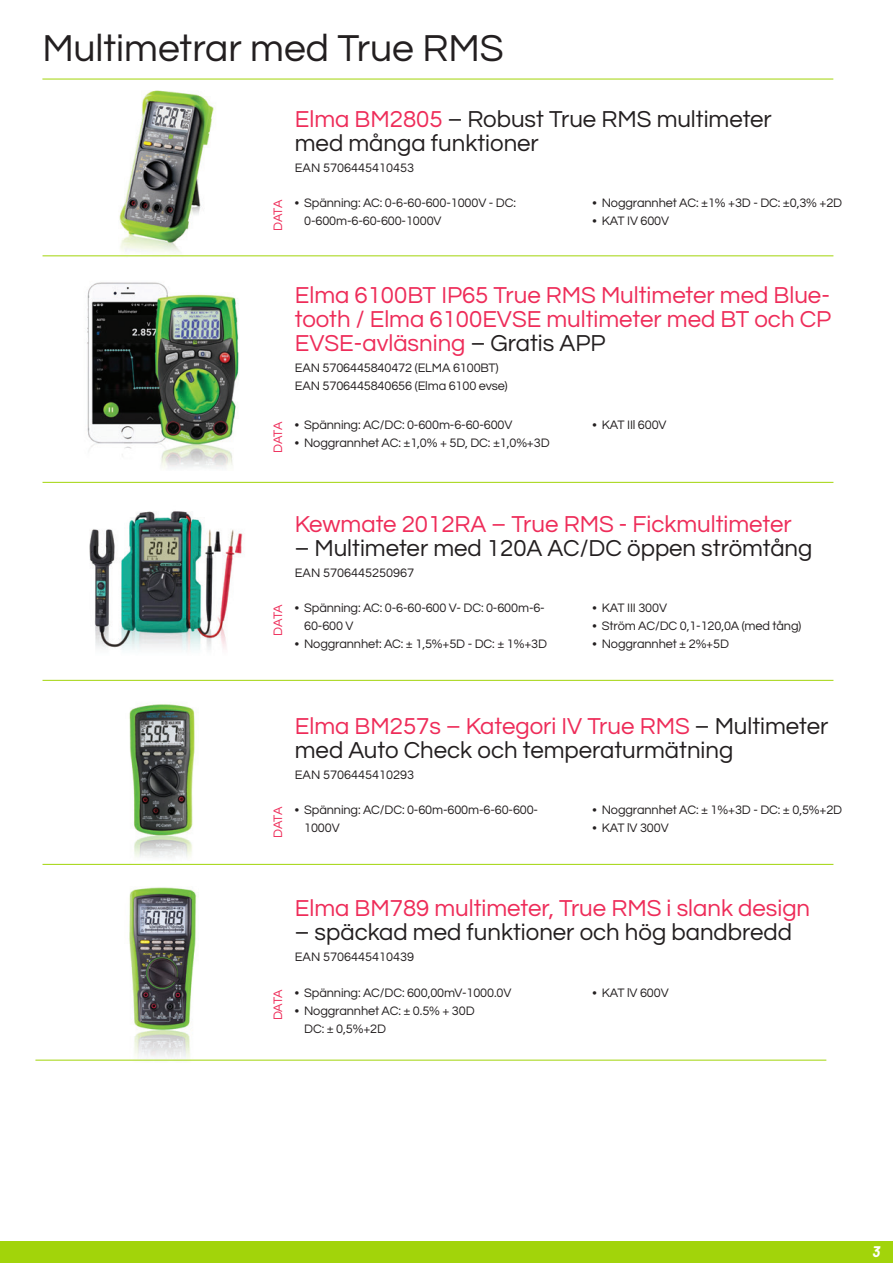
<style>
.page{position:relative;width:893px;height:1263px;background:#fff}
.page>*{position:absolute;margin:0;border:0;box-sizing:border-box;transform-origin:0 0}
.t1{font:39px "Questrial";color:#231f20}
.t2{font:24px/24px "Questrial";color:#231f20}
.t3{font:24px/24px "Questrial";color:#ee2c59;text-align:justify}
.t4{font:italic 700 15px "Barlow";color:#fff}
.t5{font:12.75px/18px "Questrial";letter-spacing:-.01em;color:#231f20}
.t6{font:12.75px "Questrial";letter-spacing:-.07em;color:#ee2c59}
.s1{color:#ee2c59}
.s2{color:#231f20}
</style>
<div class="page">
<img style="left:35px;top:78px;width:799px;height:983px">
<hr style="left:35px;top:1060px;width:791px;height:1px;background:#a2d40a">
<hr style="left:42px;top:79px;width:791px;height:1px;background:#a2d40a">
<hr style="left:43px;top:482px;width:790px;height:1px;background:#a2d40a">
<hr style="left:43px;top:255px;width:790px;height:1px;background:#a2d40a">
<hr style="left:43px;top:680px;width:790px;height:1px;background:#a2d40a">
<hr style="left:43px;top:864px;width:790px;height:1px;background:#a2d40a">
<div style="left:0;top:1242px;width:893px;height:21px;background:#a2d40a"></div>
<p class="t1" style="left:42px;top:29px;width:463px">Multimetrar med True RMS</p>
<p class="t6" style="left:272px;top:231px;width:33px;rotate:-90deg">DATA</p>
<p class="t2" style="left:295px;top:108px;width:479px"><span class="s1">Elma BM2805</span> – Robust True RMS multimeter med många funktioner</p>
<p class="t5" style="left:295px;top:159px;width:121px">EAN 5706445410453</p>
<p class="t5" style="left:304px;top:195px;width:213px;text-indent:-9px">• Spänning: AC: 0-6-60-600-1000V - DC:<br>0-600m-6-60-600-1000V</p>
<p class="t5" style="left:592px;top:195px;width:251px">• Noggrannhet AC: ±1% +3D - DC: ±0,3% +2D</p>
<p class="t5" style="left:592px;top:213px;width:78px">• KAT IV 600V</p>
<p class="t6" style="left:272px;top:453px;width:33px;rotate:-90deg">DATA</p>
<p class="t3" style="left:295px;top:283px;width:538px">Elma 6100BT IP65 True RMS Multimeter med Blue&shy;tooth / Elma 6100EVSE multimeter med BT och CP EVSE-avläsning <span class="s2">– Gratis APP</span></p>
<p class="t5" style="left:295px;top:359px;width:205px">EAN 5706445840472 (ELMA 6100BT)</p>
<p class="t5" style="left:295px;top:377px;width:214px">EAN 5706445840656 (Elma 6100 evse)</p>
<p class="t5" style="left:295px;top:416px;width:219px">• Spänning: AC/DC: 0-600m-6-60-600V</p>
<p class="t5" style="left:295px;top:434px;width:256px">• Noggrannhet AC: ±1,0% + 5D, DC: ±1,0%+3D</p>
<p class="t5" style="left:592px;top:416px;width:76px">• KAT IIl 600V</p>
<p class="t6" style="left:272px;top:636px;width:33px;rotate:-90deg">DATA</p>
<p class="t3" style="left:295px;top:512px;width:498px">Kewmate 2012RA – True RMS - Fickmultimeter</p>
<p class="t2" style="left:295px;top:536px;width:519px">– Multimeter med 120A AC/DC öppen strömtång</p>
<p class="t5" style="left:295px;top:564px;width:121px">EAN 5706445250967</p>
<p class="t5" style="left:304px;top:599px;width:242px;text-indent:-9px">• Spänning: AC: 0-6-60-600 V- DC: 0-600m-6-<br>60-600 V</p>
<p class="t5" style="left:295px;top:635px;width:254px">• Noggrannhet: AC: ± 1,5%+5D - DC: ± 1%+3D</p>
<p class="t5" style="left:592px;top:599px;width:76px">• KAT III 300V</p>
<p class="t5" style="left:592px;top:617px;width:210px">• Ström AC/DC 0,1-120,0A (med tång)</p>
<p class="t5" style="left:592px;top:635px;width:138px">• Noggrannhet ± 2%+5D</p>
<p class="t6" style="left:272px;top:838px;width:33px;rotate:-90deg">DATA</p>
<p class="t2" style="left:295px;top:714px;width:535px"><span class="s1">Elma BM257s – Kategori IV True RMS</span> – Multimeter med Auto Check och temperaturmätning</p>
<p class="t5" style="left:295px;top:766px;width:121px">EAN 5706445410293</p>
<p class="t5" style="left:304px;top:801px;width:235px;text-indent:-9px">• Spänning: AC/DC: 0-60m-600m-6-60-600-<br>1000V</p>
<p class="t5" style="left:592px;top:801px;width:251px">• Noggrannhet AC: ± 1%+3D - DC: ± 0,5%+2D</p>
<p class="t5" style="left:592px;top:819px;width:78px">• KAT lV 300V</p>
<p class="t6" style="left:272px;top:1020px;width:33px;rotate:-90deg">DATA</p>
<p class="t3" style="left:295px;top:897px;width:517px">Elma BM789 multimeter, True RMS i slank design</p>
<p class="t2" style="left:295px;top:921px;width:499px">– späckad med funktioner och hög bandbredd</p>
<p class="t5" style="left:295px;top:948px;width:121px">EAN 5706445410439</p>
<p class="t5" style="left:295px;top:984px;width:218px">• Spänning: AC/DC: 600,00mV-1000.0V</p>
<p class="t5" style="left:304px;top:1002px;width:172px;text-indent:-9px">• Noggrannhet AC: ± 0.5% + 30D<br>DC: ± 0,5%+2D</p>
<p class="t5" style="left:592px;top:984px;width:78px">• KAT lV 600V</p>
<p class="t4" style="left:872px;top:1240px;width:9px">3</p>
</div>
